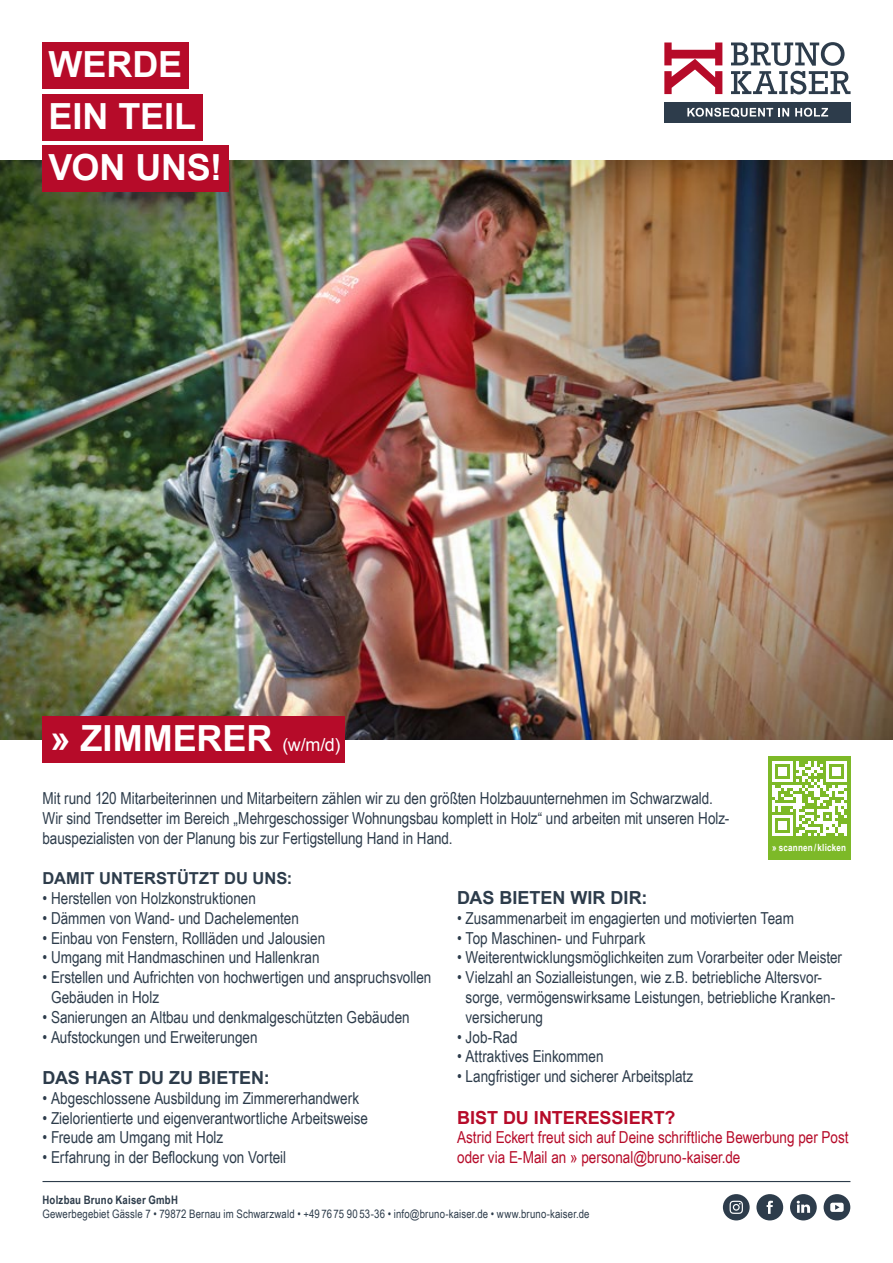
<style>
.page{position:relative;width:893px;height:1263px;background:#fff}
.page>*{position:absolute;margin:0;border:0;box-sizing:border-box;transform-origin:0 0}
.t1{font:700 36px/51.4px "Arial";color:#fff}
.t2{font:700 18px "Arial";color:#2d3c4b}
.t3{font:700 18px "Arial";color:#b60b29}
.t4{font:16.5px/19.8px "Arial Narrow";color:#2d3c4b}
.t5{font:16.5px/19.8px "Arial Narrow";color:#b60b29}
.t6{font:700 16.5px "Arial";color:#2d3c4b}
.t7{font:11.7px "Arial Narrow";letter-spacing:.01em;color:#2d3c4b}
.t8{font:700 11.7px "Arial Narrow";letter-spacing:.015em;color:#2d3c4b}
.t9{font:700 9.9px "Arial Narrow";letter-spacing:.02em;color:#fff}
.s1{font-weight:400;font-size:18px}
</style>
<div class="page">
<img style="left:0;top:161px;width:893px;height:579px">
<div style="left:43px;top:43px;width:146px;height:46px;background:#b60b29"></div>
<div style="left:43px;top:94px;width:160px;height:47px;background:#b60b29"></div>
<div style="left:43px;top:145px;width:186px;height:47px;background:#b60b29"></div>
<div style="left:42px;top:716px;width:303px;height:47px;background:#b60b29"></div>
<svg style="left:731px;top:42px;width:119px;height:52px"></svg>
<div style="left:664px;top:103px;width:186px;height:20px;background:#2d3c4b"></div>
<svg style="left:687px;top:108px;width:102px;height:9px"></svg>
<svg style="left:795px;top:108px;width:33px;height:9px"></svg>
<svg style="left:664px;top:43px;width:58px;height:51px"></svg>
<hr style="left:43px;top:1181px;width:807px;height:1px;background:#2d3c4b">
<svg style="left:756px;top:1194px;width:27px;height:26px"></svg>
<svg style="left:723px;top:1194px;width:27px;height:26px"></svg>
<svg style="left:790px;top:1194px;width:27px;height:26px"></svg>
<svg style="left:824px;top:1194px;width:26px;height:26px"></svg>
<div style="left:768px;top:756px;width:82px;height:103px;background:#7db928"></div>
<svg style="left:772px;top:761px;width:75px;height:75px"></svg>
<h1 class="t1" style="left:49px;top:40px;width:175px">WERDE<br>EIN TEIL<br>VON UNS!</h1>
<h1 class="t1" style="left:50px;top:714px;width:291px">» ZIMMERER <span class="s1">(w/m/d)</span></h1>
<p class="t4" style="left:43px;top:788px;width:688px">Mit rund 120 Mitarbeiterinnen und Mitarbeitern zählen wir zu den größten Holzbauunternehmen im Schwarzwald.<br>Wir sind Trendsetter im Bereich „Mehrgeschossiger Wohnungsbau komplett in Holz“ und arbeiten mit unseren Holz&shy;bauspezialisten von der Planung bis zur Fertigstellung Hand in Hand.</p>
<p class="t9" style="left:772px;top:840px;width:76px">» scannen/klicken</p>
<p class="t6" style="left:43px;top:867px;width:251px">DAMIT UNTERSTÜTZT DU UNS:</p>
<p class="t4" style="left:43px;top:887px;width:215px">• Herstellen von Holzkonstruktionen</p>
<p class="t4" style="left:43px;top:907px;width:258px">• Dämmen von Wand- und Dachelementen</p>
<p class="t4" style="left:43px;top:927px;width:284px">• Einbau von Fenstern, Rollläden und Jalousien</p>
<p class="t4" style="left:43px;top:947px;width:279px">• Umgang mit Handmaschinen und Hallenkran</p>
<p class="t4" style="left:51px;top:967px;width:382px;text-indent:-8px">• Erstellen und Aufrichten von hochwertigen und anspruchsvollen<br>Gebäuden in Holz</p>
<p class="t4" style="left:43px;top:1006px;width:369px">• Sanierungen an Altbau und denkmalgeschützten Gebäuden</p>
<p class="t4" style="left:43px;top:1026px;width:217px">• Aufstockungen und Erweiterungen</p>
<p class="t2" style="left:43px;top:1066px;width:229px">DAS HAST DU ZU BIETEN:</p>
<p class="t4" style="left:43px;top:1087px;width:318px">• Abgeschlossene Ausbildung im Zimmererhandwerk</p>
<p class="t4" style="left:43px;top:1107px;width:327px">• Zielorientierte und eigenverantwortliche Arbeitsweise</p>
<p class="t4" style="left:43px;top:1127px;width:182px">• Freude am Umgang mit Holz</p>
<p class="t4" style="left:43px;top:1147px;width:245px">• Erfahrung in der Beflockung von Vorteil</p>
<p class="t2" style="left:457px;top:886px;width:192px">DAS BIETEN WIR DIR:</p>
<p class="t4" style="left:457px;top:907px;width:338px">• Zusammenarbeit im engagierten und motivierten Team</p>
<p class="t4" style="left:457px;top:927px;width:190px">• Top Maschinen- und Fuhrpark</p>
<p class="t4" style="left:457px;top:947px;width:386px">• Weiterentwicklungsmöglichkeiten zum Vorarbeiter oder Meister</p>
<p class="t4" style="left:466px;top:967px;width:371px;text-indent:-8px">• Vielzahl an Sozialleistungen, wie z.B. betriebliche Altersvor&shy;sorge, vermögenswirksame Leistungen, betriebliche Kranken&shy;versicherung</p>
<p class="t4" style="left:457px;top:1026px;width:62px">• Job-Rad</p>
<p class="t4" style="left:457px;top:1046px;width:148px">• Attraktives Einkommen</p>
<p class="t4" style="left:457px;top:1066px;width:238px">• Langfristiger und sicherer Arbeitsplatz</p>
<p class="t3" style="left:457px;top:1105px;width:220px">BIST DU INTERESSIERT?</p>
<p class="t5" style="left:457px;top:1127px;width:393px">Astrid Eckert freut sich auf Deine schriftliche Bewerbung per Post oder via E-Mail an » personal@bruno-kaiser.de</p>
<p class="t8" style="left:43px;top:1191px;width:137px">Holzbau Bruno Kaiser GmbH</p>
<p class="t7" style="left:43px;top:1205px;width:549px">Gewerbegebiet Gässle 7 • 79872 Bernau im Schwarzwald • +49 76 75 90 53-36 • info@bruno-kaiser.de • www.bruno-kaiser.de</p>
</div>
